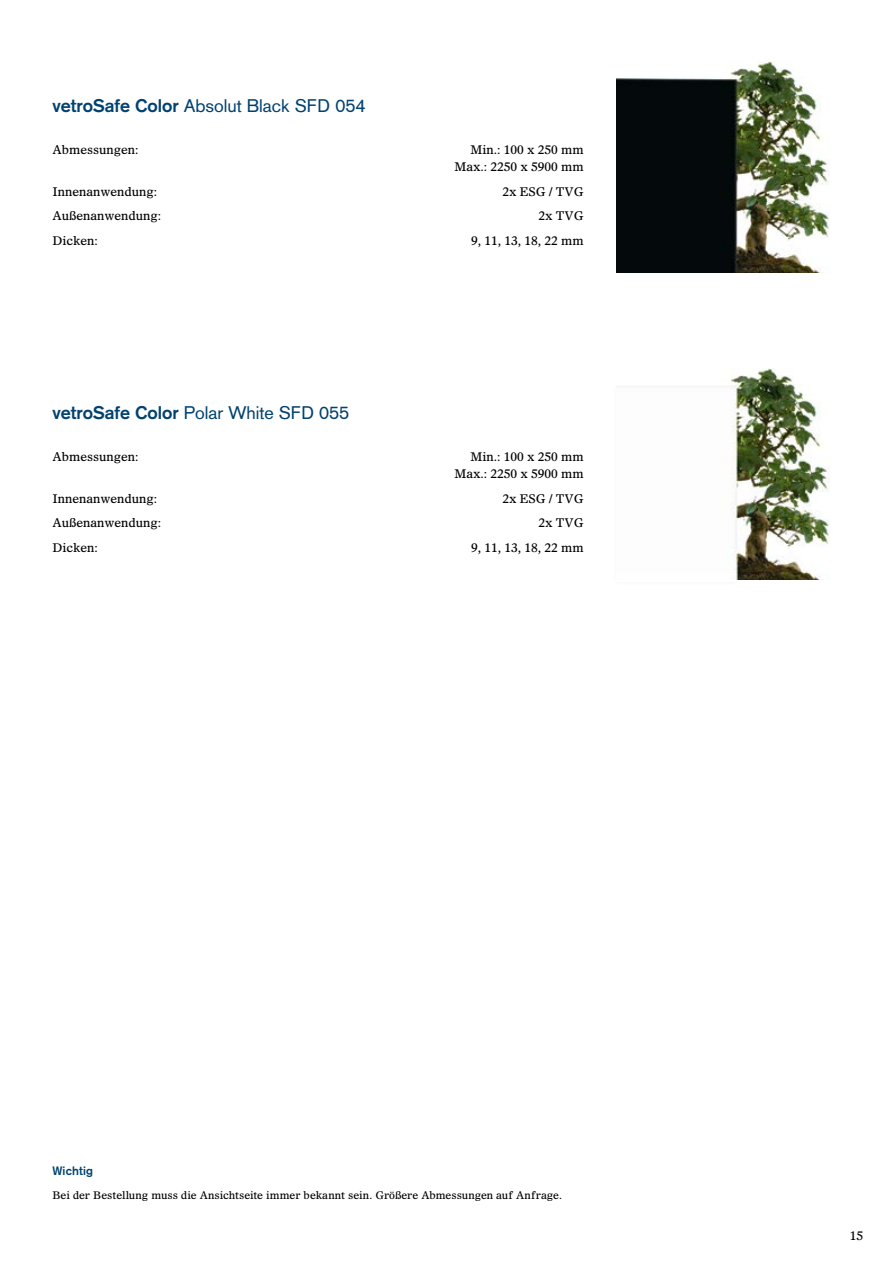
<style>
.page{position:relative;width:893px;height:1263px;background:#fff}
.page>*{position:absolute;margin:0;border:0;box-sizing:border-box;transform-origin:0 0}
.t1{font:18px "Basic Commercial LT Std";color:#004271}
.t2{font:12px/17.2px "Olympian LT Std";color:#000;text-align:right}
.t3{font:700 12px "Basic Commercial LT Std";letter-spacing:.015em;color:#004271}
.t4{font:10.5px "Olympian LT Std";letter-spacing:-.005em;color:#000}
.s1{font-weight:700}
</style>
<div class="page">
<img style="left:617px;top:62px;width:212px;height:210px">
<img style="left:721px;top:369px;width:108px;height:210px">
<h1 class="t1" style="left:52px;top:95px;width:314px"><span class="s1">vetroSafe Color</span> Absolut Black SFD 054</h1>
<p class="t2" style="left:52px;top:140px;width:88px">Abmessungen:</p>
<p class="t2" style="left:455px;top:140px;width:131px">Min.: 100 x 250 mm<br>Max.: 2250 x 5900 mm</p>
<p class="t2" style="left:52px;top:182px;width:106px">Innenanwendung:</p>
<p class="t2" style="left:503px;top:182px;width:83px">2x ESG / TVG</p>
<p class="t2" style="left:52px;top:207px;width:110px">Außenanwendung:</p>
<p class="t2" style="left:539px;top:207px;width:47px">2x TVG</p>
<p class="t2" style="left:52px;top:232px;width:47px">Dicken:</p>
<p class="t2" style="left:471px;top:232px;width:114px">9, 11, 13, 18, 22 mm</p>
<h1 class="t1" style="left:52px;top:402px;width:298px"><span class="s1">vetroSafe Color</span> Polar White SFD 055</h1>
<p class="t2" style="left:52px;top:447px;width:88px">Abmessungen:</p>
<p class="t2" style="left:455px;top:447px;width:131px">Min.: 100 x 250 mm<br>Max.: 2250 x 5900 mm</p>
<p class="t2" style="left:52px;top:489px;width:106px">Innenanwendung:</p>
<p class="t2" style="left:503px;top:489px;width:83px">2x ESG / TVG</p>
<p class="t2" style="left:52px;top:514px;width:110px">Außenanwendung:</p>
<p class="t2" style="left:539px;top:514px;width:47px">2x TVG</p>
<p class="t2" style="left:52px;top:539px;width:47px">Dicken:</p>
<p class="t2" style="left:471px;top:539px;width:114px">9, 11, 13, 18, 22 mm</p>
<p class="t3" style="left:52px;top:1164px;width:42px">Wichtig</p>
<p class="t4" style="left:52px;top:1189px;width:511px">Bei der Bestellung muss die Ansichtseite immer bekannt sein. Größere Abmessungen auf Anfrage.</p>
<p class="t2" style="left:850px;top:1226px;width:15px">15</p>
</div>
